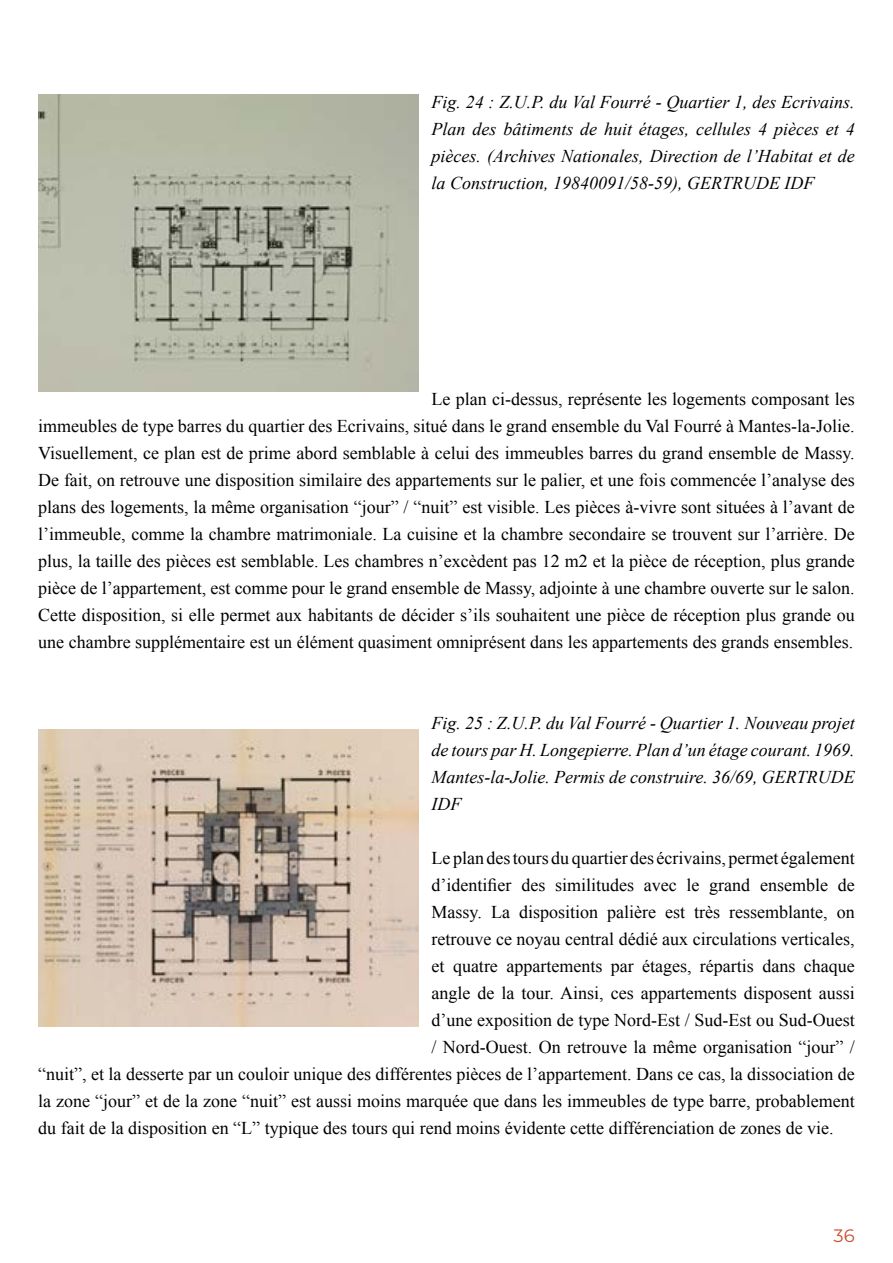
<style>
.page{position:relative;width:893px;height:1263px;background:#fff}
.page>*{position:absolute;margin:0;border:0;box-sizing:border-box;transform-origin:0 0}
.t1{font:18px/27px "Times New Roman";color:#000;text-align:justify}
.t2{font:italic 18px/27px "Times New Roman";color:#000;text-align:justify}
.t3{font:18px "Montserrat";color:#ce4f31}
</style>
<div class="page">
<img style="left:38px;top:94px;width:381px;height:297px">
<img style="left:38px;top:729px;width:381px;height:297px">
<p class="t2" style="left:432px;top:88px;width:425px">Fig. 24 : Z.U.P. du Val Fourré - Quartier 1, des Ecrivains.<br>Plan des bâtiments de huit étages, cellules 4 pièces et 4 pièces. (Archives Nationales, Direction de l’Habitat et de la Construction, 19840091/58-59), GERTRUDE IDF</p>
<p class="t1" style="left:38px;top:385px;width:818px;text-indent:393px">Le plan ci-dessus, représente les logements composant les immeubles de type barres du quartier des Ecrivains, situé dans le grand ensemble du Val Fourré à Mantes-la-Jolie.<br>Visuellement, ce plan est de prime abord semblable à celui des immeubles barres du grand ensemble de Massy.<br>De fait, on retrouve une disposition similaire des appartements sur le palier, et une fois commencée l’analyse des plans des logements, la même organisation “jour” / “nuit” est visible. Les pièces à-vivre sont situées à l’avant de l’immeuble, comme la chambre matrimoniale. La cuisine et la chambre secondaire se trouvent sur l’arrière. De plus, la taille des pièces est semblable. Les chambres n’excèdent pas 12 m2 et la pièce de réception, plus grande pièce de l’appartement, est comme pour le grand ensemble de Massy, adjointe à une chambre ouverte sur le salon.<br>Cette disposition, si elle permet aux habitants de décider s’ils souhaitent une pièce de réception plus grande ou une chambre supplémentaire est un élément quasiment omniprésent dans les appartements des grands ensembles.</p>
<p class="t2" style="left:432px;top:709px;width:425px">Fig. 25 : Z.U.P. du Val Fourré - Quartier 1. Nouveau projet de tours par H. Longepierre. Plan d’un étage courant. 1969.<br>Mantes-la-Jolie. Permis de construire. 36/69, GERTRUDE IDF</p>
<p class="t1" style="left:432px;top:844px;width:425px">Le plan des tours du quartier des écrivains, permet également</p>
<p class="t1" style="left:432px;top:871px;width:425px">d’identifier des similitudes avec le grand ensemble de</p>
<p class="t1" style="left:432px;top:898px;width:425px">Massy. La disposition palière est très ressemblante, on</p>
<p class="t1" style="left:432px;top:925px;width:425px">retrouve ce noyau central dédié aux circulations verticales,</p>
<p class="t1" style="left:432px;top:952px;width:425px">et quatre appartements par étages, répartis dans chaque</p>
<p class="t1" style="left:432px;top:979px;width:425px">angle de la tour. Ainsi, ces appartements disposent aussi</p>
<p class="t1" style="left:432px;top:1006px;width:425px">d’une exposition de type Nord-Est / Sud-Est ou Sud-Ouest</p>
<p class="t1" style="left:432px;top:1033px;width:425px">/ Nord-Ouest. On retrouve la même organisation “jour” /</p>
<p class="t1" style="left:38px;top:1060px;width:818px">“nuit”, et la desserte par un couloir unique des différentes pièces de l’appartement. Dans ce cas, la dissociation de</p>
<p class="t1" style="left:38px;top:1087px;width:818px">la zone “jour” et de la zone “nuit” est aussi moins marquée que dans les immeubles de type barre, probablement</p>
<p class="t1" style="left:38px;top:1114px;width:797px">du fait de la disposition en “L” typique des tours qui rend moins évidente cette différenciation de zones de vie.</p>
<p class="t3" style="left:834px;top:1223px;width:23px">36</p>
</div>
